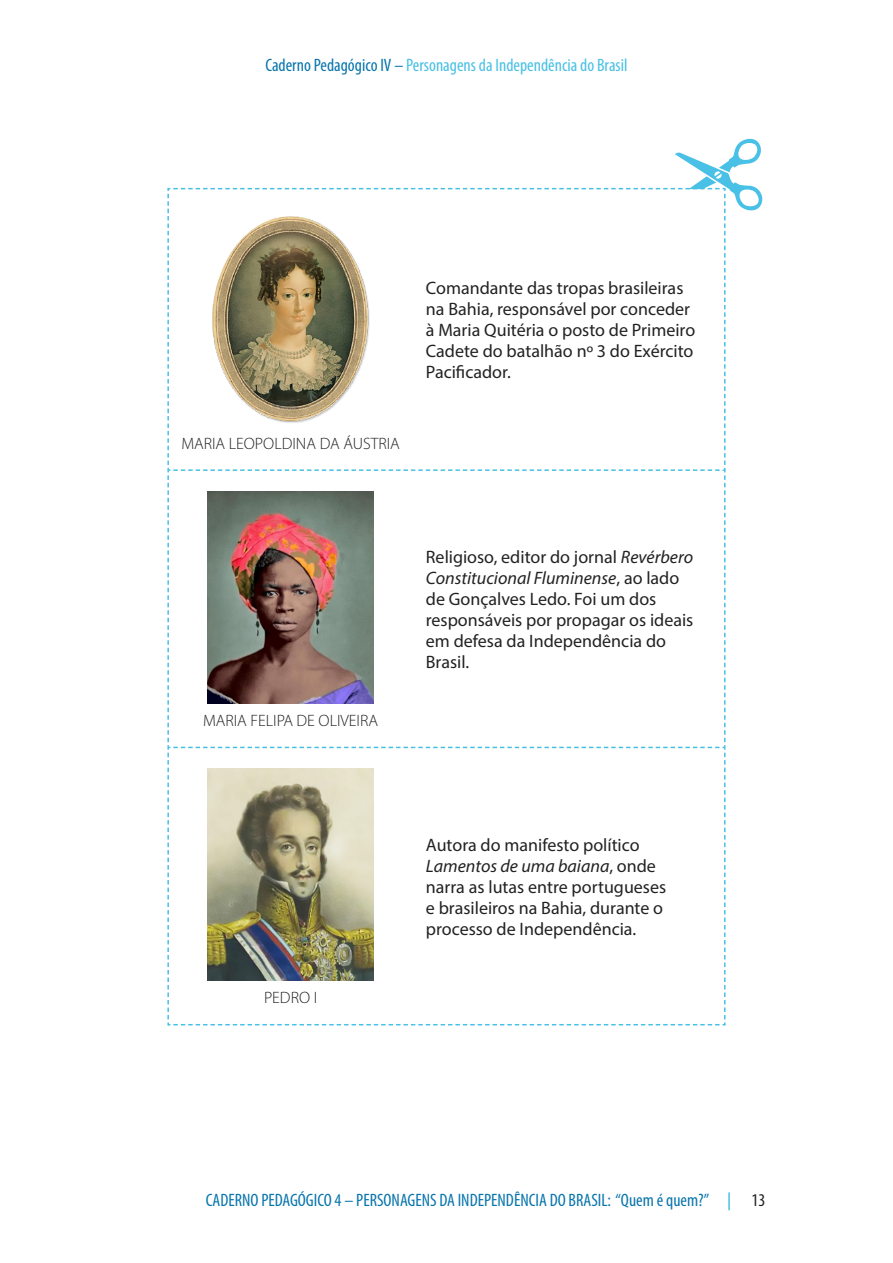
<style>
.page{position:relative;width:893px;height:1263px;background:#fff}
.page>*{position:absolute;margin:0;border:0;box-sizing:border-box;transform-origin:0 0}
.texto_personagens{font:18px/21px "Myriad Pro";color:#222}
.t1{font:condensed 18px "Myriad Pro";color:#0875ac}
.t2{font:condensed 18px "Myriad Pro";color:#49c0e5}
.t3{font:condensed 18px "Myriad Pro";color:#231f20}
.legenda_nomes{font:300 16.5px "Myriad Pro";color:#222}
.s1{color:#0875ac}
.s2{font-style:italic}
</style>
<div class="page">
<svg style="left:728px;top:1192px;width:2px;height:18px"></svg>
<svg style="left:167px;top:138px;width:596px;height:888px"></svg>
<p class="t2" style="left:265px;top:54px;width:363px"><span class="s1">Caderno Pedagógico IV –</span> Personagens da Independência do Brasil</p>
<p class="legenda_nomes" style="left:181px;top:433px;width:220px">MARIA LEOPOLDINA DA ÁUSTRIA</p>
<p class="texto_personagens" style="left:426px;top:277px;width:271px">Comandante das tropas brasileiras na Bahia, responsável por conceder à Maria Quitéria o posto de Primeiro<br>Cadete do batalhão nº 3 do Exército<br>Pacificador.</p>
<p class="legenda_nomes" style="left:203px;top:711px;width:176px">MARIA FELIPA DE OLIVEIRA</p>
<p class="texto_personagens" style="left:426px;top:546px;width:269px">Religioso, editor do jornal <span class="s2">Revérbero<br>Constitucional Fluminense</span>, ao lado de Gonçalves Ledo. Foi um dos responsáveis por propagar os ideais em defesa da Independência do<br>Brasil.</p>
<p class="legenda_nomes" style="left:264px;top:988px;width:55px">PEDRO I</p>
<p class="texto_personagens" style="left:426px;top:834px;width:242px">Autora do manifesto político<br><span class="s2">Lamentos de uma baiana</span>, onde narra as lutas entre portugueses e brasileiros na Bahia, durante o processo de Independência.</p>
<p class="t1" style="left:206px;top:1189px;width:505px">CADERNO PEDAGÓGICO 4 – PERSONAGENS DA INDEPENDÊNCIA DO BRASIL: “Quem é quem?”</p>
<p class="t3" style="left:751px;top:1189px;width:15px">13</p>
</div>
